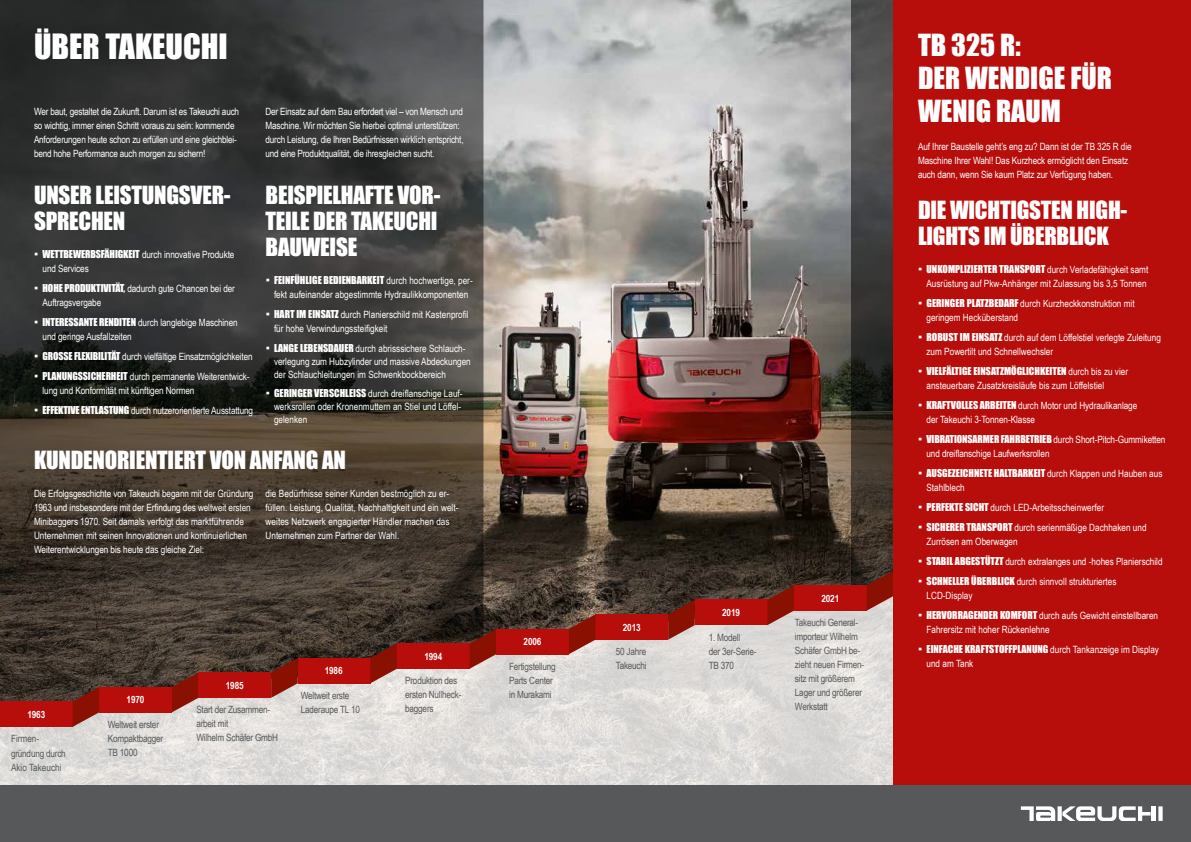
<style>
.page{position:relative;width:1191px;height:842px;background:#fff}
.page>*{position:absolute;margin:0;border:0;box-sizing:border-box;transform-origin:0 0}
.t1{font:32px "Impact";color:#fff}
.t2{font:28px/33px "Impact";color:#fff}
.t3{font:23px/26px "Impact";letter-spacing:-.01em;color:#fff}
.t4{font:10px/14px "Arial Narrow";letter-spacing:-.005em;color:#fff}
.t5{font:10px/14px "Arial Narrow";letter-spacing:-.02em;color:#565859}
.t6{font:10px "Impact";color:#fff}
.t7{font:700 10px "Arial Narrow";letter-spacing:-.01em;color:#fff}
.t8{font:10px/14px "Arial Narrow";color:#565859}
.s1{font-size:12px}
.s2{font-family:"Arial Narrow"}
.s3{font-family:"Impact";font-size:12px}
.s4{font-family:"Impact"}
</style>
<div class="page">
<img style="left:483px;top:0;width:368px;height:585px">
<svg style="left:0;top:0;width:483px;height:585px;background:#3b3934"></svg>
<svg style="left:0;top:585px;width:893px;height:200px;background:#aca7a2"></svg>
<svg style="left:851px;top:0;width:42px;height:585px;background:#3f3c39"></svg>
<div style="left:595px;top:614px;width:73px;height:26px;background:#b70e0c"></div>
<svg style="left:668px;top:600px;width:26px;height:40px"></svg>
<div style="left:694px;top:600px;width:73px;height:25px;background:#b70e0c"></div>
<svg style="left:767px;top:585px;width:27px;height:40px"></svg>
<div style="left:794px;top:585px;width:72px;height:26px;background:#b70e0c"></div>
<svg style="left:866px;top:571px;width:27px;height:40px"></svg>
<div style="left:893px;top:0;width:298px;height:806px;background:#b70e0c"></div>
<div style="left:0;top:785px;width:1191px;height:57px;background:#565859"></div>
<svg style="left:1158px;top:806px;width:4px;height:15px"></svg>
<hr style="left:1151px;top:806px;width:4px;height:15px;background:#fff">
<svg style="left:1057px;top:806px;width:4px;height:15px"></svg>
<svg style="left:1062px;top:806px;width:88px;height:15px"></svg>
<svg style="left:1020px;top:806px;width:35px;height:15px"></svg>
<div style="left:0;top:701px;width:73px;height:26px;background:#b70e0c"></div>
<svg style="left:73px;top:687px;width:26px;height:40px"></svg>
<div style="left:99px;top:687px;width:73px;height:25px;background:#b70e0c"></div>
<svg style="left:172px;top:672px;width:26px;height:40px"></svg>
<div style="left:198px;top:672px;width:73px;height:26px;background:#b70e0c"></div>
<svg style="left:271px;top:658px;width:27px;height:40px"></svg>
<div style="left:298px;top:658px;width:72px;height:25px;background:#b70e0c"></div>
<svg style="left:370px;top:643px;width:27px;height:40px"></svg>
<div style="left:397px;top:643px;width:72px;height:26px;background:#b70e0c"></div>
<svg style="left:469px;top:629px;width:27px;height:40px"></svg>
<div style="left:496px;top:629px;width:73px;height:25px;background:#b70e0c"></div>
<svg style="left:569px;top:614px;width:26px;height:40px"></svg>
<h1 class="t1" style="left:34px;top:22px;width:195px">ÜBER TAKEUCHI</h1>
<p class="t4" style="left:34px;top:104px;width:207px">Wer baut, gestaltet die Zukunft. Darum ist es Takeuchi auch so wichtig, immer einen Schritt voraus zu sein: kommende Anforderungen heute schon zu erfüllen und eine gleichblei&shy;bend hohe Performance auch morgen zu sichern!</p>
<p class="t4" style="left:265px;top:104px;width:200px">Der Einsatz auf dem Bau erfordert viel – von Mensch und Maschine. Wir möchten Sie hierbei optimal unterstützen: durch Leistung, die Ihren Bedürfnissen wirklich entspricht, und eine Produktqualität, die ihresgleichen sucht.</p>
<h3 class="t3" style="left:265px;top:181px;width:176px">BEISPIELHAFTE VOR-<br>TEILE DER TAKEUCHI<br>BAUWEISE</h3>
<p class="t6" style="left:266px;top:272px;width:208px"><span class="s1">▪</span> FEINFÜHLIGE BEDIENBARKEIT <span class="s2">durch hochwertige, per-</span></p>
<p class="t4" style="left:274px;top:287px;width:196px">fekt aufeinander abgestimmte Hydraulikkomponenten</p>
<p class="t4" style="left:274px;top:307px;width:196px;text-indent:-8px"><span class="s3">▪</span> <span class="s4">HART IM EINSATZ</span> durch Planierschild mit Kastenprofil für hohe Verwindungssteifigkeit</p>
<p class="t4" style="left:274px;top:341px;width:198px;line-height:13px;text-indent:-8px"><span class="s3">▪</span> <span class="s4">LANGE LEBENSDAUER</span> durch abrisssichere Schlauch&shy;verlegung zum Hubzylinder und massive Abdeckungen der Schlauchleitungen im Schwenkbockbereich</p>
<p class="t4" style="left:274px;top:386px;width:190px;line-height:13px;text-indent:-8px"><span class="s3">▪</span> <span class="s4">GERINGER VERSCHLEISS</span> durch dreiflanschige Lauf&shy;werksrollen oder Kronenmuttern an Stiel und Löffel&shy;gelenken</p>
<h3 class="t3" style="left:34px;top:181px;width:198px">UNSER LEISTUNGSVER-<br>SPRECHEN</h3>
<p class="t4" style="left:43px;top:247px;width:193px;text-indent:-8px"><span class="s3">▪</span> <span class="s4">WETTBEWERBSFÄHIGKEIT</span> durch innovative Produkte und Services</p>
<p class="t4" style="left:43px;top:281px;width:194px;text-indent:-8px"><span class="s3">▪</span> <span class="s4">HOHE PRODUKTIVITÄT,</span> dadurch gute Chancen bei der<br>Auftragsvergabe</p>
<p class="t4" style="left:43px;top:315px;width:197px;text-indent:-8px"><span class="s3">▪</span> <span class="s4">INTERESSANTE RENDITEN</span> durch langlebige Maschinen und geringe Ausfallzeiten</p>
<p class="t4" style="left:34px;top:349px;width:220px"><span class="s3">▪</span> <span class="s4">GROSSE FLEXIBILITÄT</span> durch vielfältige Einsatzmöglichkeiten</p>
<p class="t4" style="left:43px;top:369px;width:208px;text-indent:-8px"><span class="s3">▪</span> <span class="s4">PLANUNGSSICHERHEIT</span> durch permanente Weiterentwick&shy;lung und Konformität mit künftigen Normen</p>
<p class="t4" style="left:34px;top:403px;width:220px"><span class="s3">▪</span> <span class="s4">EFFEKTIVE ENTLASTUNG</span> durch nutzerorientierte Ausstattung</p>
<h3 class="t3" style="left:34px;top:446px;width:313px">KUNDENORIENTIERT VON ANFANG AN</h3>
<p class="t4" style="left:34px;top:486px;width:221px">Die Erfolgsgeschichte von Takeuchi begann mit der Gründung 1963 und insbesondere mit der Erfindung des weltweit ersten Minibaggers 1970. Seit damals verfolgt das marktführende Unternehmen mit seinen Innovationen und kontinuierlichen Weiterentwicklungen bis heute das gleiche Ziel:</p>
<p class="t4" style="left:265px;top:486px;width:194px">die Bedürfnisse seiner Kunden bestmöglich zu er&shy;füllen. Leistung, Qualität, Nachhaltigkeit und ein welt&shy;weites Netzwerk engagierter Händler machen das Unternehmen zum Partner der Wahl.</p>
<p class="t7" style="left:27px;top:707px;width:19px">1963</p>
<p class="t8" style="left:11px;top:732px;width:56px">Firmen&shy;gründung durch<br>Akio Takeuchi</p>
<p class="t7" style="left:127px;top:692px;width:19px">1970</p>
<p class="t5" style="left:108px;top:717px;width:57px">Weltweit erster<br>Kompaktbagger<br>TB 1000</p>
<p class="t7" style="left:226px;top:678px;width:19px">1985</p>
<p class="t5" style="left:196px;top:702px;width:83px">Start der Zusammen&shy;arbeit mit<br>Wilhelm Schäfer GmbH</p>
<p class="t7" style="left:325px;top:663px;width:19px">1986</p>
<p class="t5" style="left:301px;top:688px;width:61px">Weltweit erste<br>Laderaupe TL 10</p>
<p class="t7" style="left:424px;top:649px;width:19px">1994</p>
<p class="t5" style="left:405px;top:673px;width:58px">Produktion des ersten Nullheck&shy;baggers</p>
<p class="t7" style="left:523px;top:634px;width:19px">2006</p>
<p class="t5" style="left:509px;top:659px;width:48px">Fertigstellung<br>Parts Center in Murakami</p>
<p class="t7" style="left:623px;top:619px;width:19px">2013</p>
<p class="t5" style="left:616px;top:644px;width:32px">50 Jahre<br>Takeuchi</p>
<p class="t7" style="left:722px;top:605px;width:19px">2019</p>
<p class="t5" style="left:708px;top:630px;width:49px">1. Modell<br>der 3er-Serie-<br>TB 370</p>
<p class="t7" style="left:821px;top:590px;width:19px">2021</p>
<p class="t5" style="left:795px;top:615px;width:71px">Takeuchi General&shy;importeur Wilhelm<br>Schäfer GmbH be&shy;zieht neuen Firmen&shy;sitz mit größerem<br>Lager und größerer<br>Werkstatt</p>
<h2 class="t2" style="left:918px;top:28px;width:195px">TB 325 R:<br>DER WENDIGE FÜR<br>WENIG RAUM</h2>
<p class="t4" style="left:918px;top:139px;width:215px">Auf Ihrer Baustelle geht’s eng zu? Dann ist der TB 325 R die<br>Maschine Ihrer Wahl! Das Kurzheck ermöglicht den Einsatz auch dann, wenn Sie kaum Platz zur Verfügung haben.</p>
<h3 class="t3" style="left:918px;top:196px;width:211px">DIE WICHTIGSTEN HIGH-<br>LIGHTS IM ÜBERBLICK</h3>
<p class="t4" style="left:918px;top:262px;width:232px;text-align:right"><span class="s3">▪</span> <span class="s4">UNKOMPLIZIERTER TRANSPORT</span> durch Verladefähigkeit samt<br>Ausrüstung auf Pkw-Anhänger mit Zulassung bis 3,5 Tonnen</p>
<p class="t4" style="left:926px;top:296px;width:210px;text-indent:-8px"><span class="s3">▪</span> <span class="s4">GERINGER PLATZBEDARF</span> durch Kurzheckkonstruktion mit geringem Hecküberstand</p>
<p class="t4" style="left:926px;top:330px;width:236px;text-indent:-8px"><span class="s3">▪</span> <span class="s4">ROBUST IM EINSATZ</span> durch auf dem Löffelstiel verlegte Zuleitung zum Powertilt und Schnellwechsler</p>
<p class="t6" style="left:918px;top:363px;width:211px"><span class="s1">▪</span> VIELFÄLTIGE EINSATZMÖGLICHKEITEN <span class="s2">durch bis zu vier</span></p>
<p class="t4" style="left:926px;top:378px;width:179px">ansteuerbare Zusatzkreisläufe bis zum Löffelstiel</p>
<p class="t4" style="left:926px;top:398px;width:212px;text-indent:-8px"><span class="s3">▪</span> <span class="s4">KRAFTVOLLES ARBEITEN</span> durch Motor und Hydraulikanlage der Takeuchi 3-Tonnen-Klasse</p>
<p class="t4" style="left:926px;top:432px;width:240px;text-indent:-8px"><span class="s3">▪</span> <span class="s4">VIBRATIONSARMER FAHRBETRIEB</span> durch Short-Pitch-Gummiketten und dreiflanschige Laufwerksrollen</p>
<p class="t6" style="left:918px;top:465px;width:246px"><span class="s1">▪</span> AUSGEZEICHNETE HALTBARKEIT <span class="s2">durch Klappen und Hauben aus</span></p>
<p class="t4" style="left:926px;top:480px;width:40px">Stahlblech</p>
<p class="t4" style="left:918px;top:500px;width:187px"><span class="s3">▪</span> <span class="s4">PERFEKTE SICHT</span> durch LED-Arbeitsscheinwerfer</p>
<p class="t4" style="left:926px;top:520px;width:222px;text-indent:-8px"><span class="s3">▪</span> <span class="s4">SICHERER TRANSPORT</span> durch serienmäßige Dachhaken und<br>Zurrösen am Oberwagen</p>
<p class="t4" style="left:918px;top:554px;width:246px"><span class="s3">▪</span> <span class="s4">STABIL ABGESTÜTZT</span> durch extralanges und -hohes Planierschild</p>
<p class="t4" style="left:926px;top:574px;width:191px;text-indent:-8px"><span class="s3">▪</span> <span class="s4">SCHNELLER ÜBERBLICK</span> durch sinnvoll strukturiertes<br>LCD-Display</p>
<p class="t4" style="left:926px;top:608px;width:233px;text-indent:-8px"><span class="s3">▪</span> <span class="s4">HERVORRAGENDER KOMFORT</span> durch aufs Gewicht einstellbaren<br>Fahrersitz mit hoher Rückenlehne</p>
<p class="t6" style="left:918px;top:641px;width:242px"><span class="s1">▪</span> EINFACHE KRAFTSTOFFPLANUNG <span class="s2">durch Tankanzeige im Display</span></p>
<p class="t4" style="left:926px;top:656px;width:48px">und am Tank</p>
</div>
